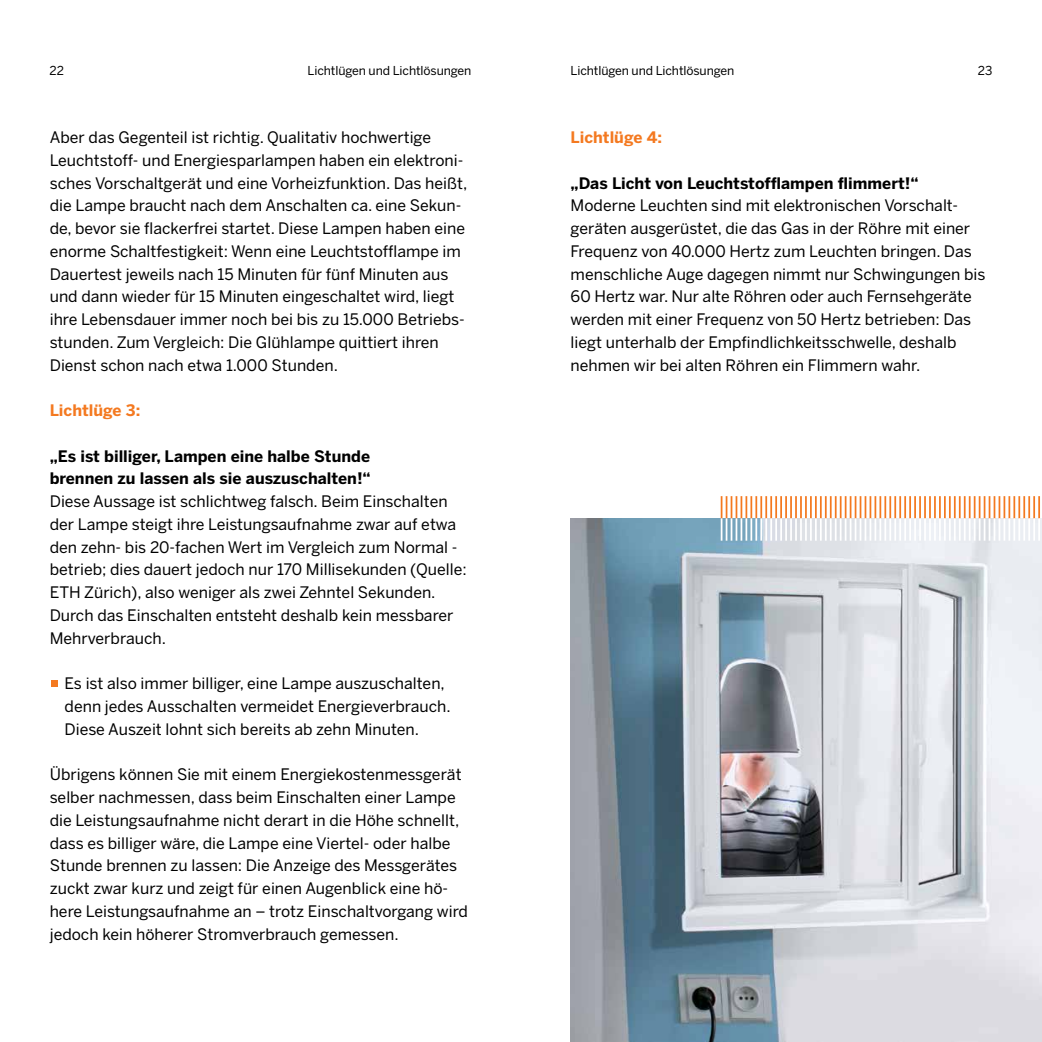
<style>
.page{position:relative;width:1042px;height:1042px;background:#fff}
.page>*{position:absolute;margin:0;border:0;box-sizing:border-box;transform-origin:0 0}
.t1{font:15.75px/22.8px "Benton Sans";color:#000}
.t2{font:700 15.75px/22.8px "Benton Sans";color:#000}
.t3{font:700 15.75px "Benton Sans";color:#f47920}
.t4{font:12.25px "Benton Sans";letter-spacing:-.01em;color:#000}
</style>
<div class="page">
<img style="left:570px;top:518px;width:472px;height:524px">
<hr style="left:725px;top:496px;width:2px;height:22px;background:#f47920">
<hr style="left:730px;top:496px;width:2px;height:22px;background:#f47920">
<hr style="left:735px;top:496px;width:2px;height:22px;background:#f47920">
<hr style="left:740px;top:496px;width:2px;height:22px;background:#f47920">
<hr style="left:745px;top:496px;width:2px;height:22px;background:#f47920">
<hr style="left:750px;top:496px;width:2px;height:22px;background:#f47920">
<hr style="left:755px;top:496px;width:2px;height:22px;background:#f47920">
<hr style="left:760px;top:496px;width:2px;height:22px;background:#f47920">
<hr style="left:765px;top:496px;width:2px;height:22px;background:#f47920">
<hr style="left:770px;top:496px;width:2px;height:22px;background:#f47920">
<hr style="left:775px;top:496px;width:2px;height:22px;background:#f47920">
<hr style="left:780px;top:496px;width:2px;height:22px;background:#f47920">
<hr style="left:785px;top:496px;width:2px;height:22px;background:#f47920">
<hr style="left:790px;top:496px;width:2px;height:22px;background:#f47920">
<hr style="left:795px;top:496px;width:2px;height:22px;background:#f47920">
<hr style="left:800px;top:496px;width:2px;height:22px;background:#f47920">
<hr style="left:805px;top:496px;width:2px;height:22px;background:#f47920">
<hr style="left:810px;top:496px;width:2px;height:22px;background:#f47920">
<hr style="left:815px;top:496px;width:2px;height:22px;background:#f47920">
<hr style="left:854px;top:496px;width:2px;height:22px;background:#f47920">
<hr style="left:859px;top:496px;width:2px;height:22px;background:#f47920">
<hr style="left:864px;top:496px;width:2px;height:22px;background:#f47920">
<hr style="left:869px;top:496px;width:2px;height:22px;background:#f47920">
<hr style="left:874px;top:496px;width:2px;height:22px;background:#f47920">
<hr style="left:879px;top:496px;width:2px;height:22px;background:#f47920">
<hr style="left:884px;top:496px;width:2px;height:22px;background:#f47920">
<hr style="left:889px;top:496px;width:2px;height:22px;background:#f47920">
<hr style="left:894px;top:496px;width:2px;height:22px;background:#f47920">
<hr style="left:899px;top:496px;width:2px;height:22px;background:#f47920">
<hr style="left:904px;top:496px;width:2px;height:22px;background:#f47920">
<hr style="left:909px;top:496px;width:2px;height:22px;background:#f47920">
<hr style="left:914px;top:496px;width:2px;height:22px;background:#f47920">
<hr style="left:919px;top:496px;width:2px;height:22px;background:#f47920">
<hr style="left:924px;top:496px;width:2px;height:22px;background:#f47920">
<hr style="left:929px;top:496px;width:2px;height:22px;background:#f47920">
<hr style="left:934px;top:496px;width:2px;height:22px;background:#f47920">
<hr style="left:939px;top:496px;width:2px;height:22px;background:#f47920">
<hr style="left:944px;top:496px;width:2px;height:22px;background:#f47920">
<hr style="left:978px;top:496px;width:2px;height:22px;background:#f47920">
<hr style="left:983px;top:496px;width:2px;height:22px;background:#f47920">
<hr style="left:988px;top:496px;width:2px;height:22px;background:#f47920">
<hr style="left:993px;top:496px;width:2px;height:22px;background:#f47920">
<hr style="left:998px;top:496px;width:2px;height:22px;background:#f47920">
<hr style="left:1003px;top:496px;width:2px;height:22px;background:#f47920">
<hr style="left:1008px;top:496px;width:2px;height:22px;background:#f47920">
<hr style="left:1013px;top:496px;width:2px;height:22px;background:#f47920">
<hr style="left:1018px;top:496px;width:2px;height:22px;background:#f47920">
<hr style="left:1023px;top:496px;width:2px;height:22px;background:#f47920">
<hr style="left:1028px;top:496px;width:2px;height:22px;background:#f47920">
<hr style="left:1033px;top:496px;width:2px;height:22px;background:#f47920">
<hr style="left:1038px;top:496px;width:2px;height:22px;background:#f47920">
<svg style="left:721px;top:496px;width:1px;height:45px"></svg>
<hr style="left:725px;top:518px;width:2px;height:23px;background:#fff">
<hr style="left:730px;top:518px;width:2px;height:23px;background:#fff">
<hr style="left:735px;top:518px;width:2px;height:23px;background:#fff">
<hr style="left:740px;top:518px;width:2px;height:23px;background:#fff">
<hr style="left:745px;top:518px;width:2px;height:23px;background:#fff">
<hr style="left:750px;top:518px;width:2px;height:23px;background:#fff">
<hr style="left:755px;top:518px;width:2px;height:23px;background:#fff">
<hr style="left:760px;top:518px;width:2px;height:23px;background:#fff">
<hr style="left:765px;top:518px;width:2px;height:23px;background:#fff">
<hr style="left:770px;top:518px;width:2px;height:23px;background:#fff">
<hr style="left:775px;top:518px;width:2px;height:23px;background:#fff">
<hr style="left:780px;top:518px;width:2px;height:23px;background:#fff">
<hr style="left:785px;top:518px;width:2px;height:23px;background:#fff">
<hr style="left:790px;top:518px;width:2px;height:23px;background:#fff">
<hr style="left:795px;top:518px;width:2px;height:23px;background:#fff">
<hr style="left:800px;top:518px;width:2px;height:23px;background:#fff">
<hr style="left:805px;top:518px;width:2px;height:23px;background:#fff">
<hr style="left:810px;top:518px;width:2px;height:23px;background:#fff">
<hr style="left:815px;top:518px;width:2px;height:23px;background:#fff">
<svg style="left:820px;top:496px;width:31px;height:45px"></svg>
<hr style="left:854px;top:518px;width:2px;height:23px;background:#fff">
<hr style="left:859px;top:518px;width:2px;height:23px;background:#fff">
<hr style="left:864px;top:518px;width:2px;height:23px;background:#fff">
<hr style="left:869px;top:518px;width:2px;height:23px;background:#fff">
<hr style="left:874px;top:518px;width:2px;height:23px;background:#fff">
<hr style="left:879px;top:518px;width:2px;height:23px;background:#fff">
<hr style="left:884px;top:518px;width:2px;height:23px;background:#fff">
<hr style="left:889px;top:518px;width:2px;height:23px;background:#fff">
<hr style="left:894px;top:518px;width:2px;height:23px;background:#fff">
<hr style="left:899px;top:518px;width:2px;height:23px;background:#fff">
<hr style="left:904px;top:518px;width:2px;height:23px;background:#fff">
<hr style="left:909px;top:518px;width:2px;height:23px;background:#fff">
<hr style="left:914px;top:518px;width:2px;height:23px;background:#fff">
<hr style="left:919px;top:518px;width:2px;height:23px;background:#fff">
<hr style="left:924px;top:518px;width:2px;height:23px;background:#fff">
<hr style="left:929px;top:518px;width:2px;height:23px;background:#fff">
<hr style="left:934px;top:518px;width:2px;height:23px;background:#fff">
<hr style="left:939px;top:518px;width:2px;height:23px;background:#fff">
<hr style="left:944px;top:518px;width:2px;height:23px;background:#fff">
<svg style="left:949px;top:496px;width:26px;height:45px"></svg>
<hr style="left:978px;top:518px;width:2px;height:23px;background:#fff">
<hr style="left:983px;top:518px;width:2px;height:23px;background:#fff">
<hr style="left:988px;top:518px;width:2px;height:23px;background:#fff">
<hr style="left:993px;top:518px;width:2px;height:23px;background:#fff">
<hr style="left:998px;top:518px;width:2px;height:23px;background:#fff">
<hr style="left:1003px;top:518px;width:2px;height:23px;background:#fff">
<hr style="left:1008px;top:518px;width:2px;height:23px;background:#fff">
<hr style="left:1013px;top:518px;width:2px;height:23px;background:#fff">
<hr style="left:1018px;top:518px;width:2px;height:23px;background:#fff">
<hr style="left:1023px;top:518px;width:2px;height:23px;background:#fff">
<hr style="left:1028px;top:518px;width:2px;height:23px;background:#fff">
<hr style="left:1033px;top:518px;width:2px;height:23px;background:#fff">
<hr style="left:1038px;top:518px;width:2px;height:23px;background:#fff">
<svg style="left:52px;top:680px;width:6px;height:6px"></svg>
<p class="t4" style="left:50px;top:63px;width:16px">22</p>
<p class="t4" style="left:978px;top:63px;width:16px">23</p>
<p class="t4" style="left:308px;top:63px;width:165px">Lichtlügen und Lichtlösungen</p>
<p class="t4" style="left:570px;top:63px;width:165px">Lichtlügen und Lichtlösungen</p>
<p class="t1" style="left:50px;top:126px;width:419px">Aber das Gegenteil ist richtig. Qualitativ hochwertige Leuchtstoff- und Energiesparlampen haben ein elektroni&shy;sches Vorschaltgerät und eine Vorheizfunktion. Das heißt, die Lampe braucht nach dem Anschalten ca. eine Sekun&shy;de, bevor sie flackerfrei startet. Diese Lampen haben eine enorme Schaltfestigkeit: Wenn eine Leuchtstofflampe im Dauertest jeweils nach 15 Minuten für fünf Minuten aus und dann wieder für 15 Minuten eingeschaltet wird, liegt ihre Lebensdauer immer noch bei bis zu 15.000 Betriebs&shy;stunden. Zum Vergleich: Die Glühlampe quittiert ihren Dienst schon nach etwa 1.000 Stunden.</p>
<p class="t3" style="left:50px;top:401px;width:92px">Lichtlüge 3:</p>
<p class="t2" style="left:50px;top:444px;width:323px">„Es ist billiger, Lampen eine halbe Stunde brennen zu lassen als sie auszuschalten!“</p>
<p class="t1" style="left:50px;top:490px;width:418px">Diese Aussage ist schlichtweg falsch. Beim Einschalten der Lampe steigt ihre Leistungsaufnahme zwar auf etwa den zehn- bis 20-fachen Wert im Vergleich zum Normal - betrieb; dies dauert jedoch nur 170 Millisekunden (Quelle:<br>ETH Zürich), also weniger als zwei Zehntel Sekunden.<br>Durch das Einschalten entsteht deshalb kein messbarer Mehrverbrauch.</p>
<p class="t1" style="left:65px;top:672px;width:388px">Es ist also immer billiger, eine Lampe auszuschalten, denn jedes Ausschalten vermeidet Energieverbrauch.<br>Diese Auszeit lohnt sich bereits ab zehn Minuten.</p>
<p class="t1" style="left:50px;top:763px;width:420px">Übrigens können Sie mit einem Energiekostenmessgerät selber nachmessen, dass beim Einschalten einer Lampe die Leistungsaufnahme nicht derart in die Höhe schnellt, dass es billiger wäre, die Lampe eine Viertel- oder halbe Stunde brennen zu lassen: Die Anzeige des Messgerätes zuckt zwar kurz und zeigt für einen Augenblick eine hö&shy;here Leistungsaufnahme an – trotz Einschaltvorgang wird jedoch kein höherer Stromverbrauch gemessen.</p>
<p class="t3" style="left:570px;top:128px;width:93px">Lichtlüge 4:</p>
<p class="t2" style="left:570px;top:171px;width:349px">„Das Licht von Leuchtstofflampen flimmert!“</p>
<p class="t1" style="left:570px;top:194px;width:416px">Moderne Leuchten sind mit elektronischen Vorschalt&shy;geräten ausgerüstet, die das Gas in der Röhre mit einer Frequenz von 40.000 Hertz zum Leuchten bringen. Das menschliche Auge dagegen nimmt nur Schwingungen bis 60 Hertz war. Nur alte Röhren oder auch Fernsehgeräte werden mit einer Frequenz von 50 Hertz betrieben: Das liegt unterhalb der Empfindlichkeitsschwelle, deshalb nehmen wir bei alten Röhren ein Flimmern wahr.</p>
</div>
